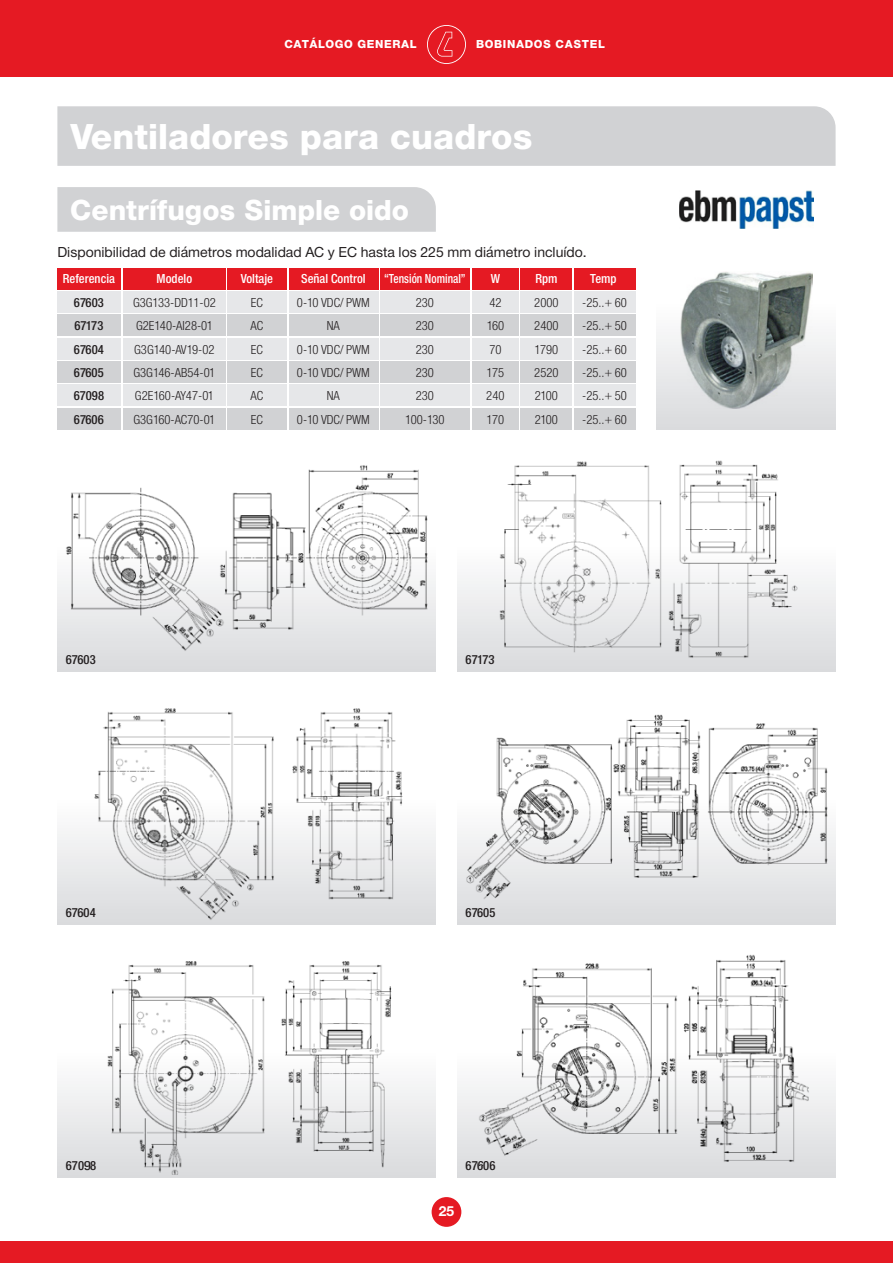
<style>
.page{position:relative;width:893px;height:1263px;background:#fff}
.page>*{position:absolute;margin:0;border:0;box-sizing:border-box;transform-origin:0 0}
.t1{font:37.5px "NH85";color:#fff}
.t2{font:30px "NH85";color:#fff}
.t3{font:15px "NH55";color:#231f20}
.t4{font:15px "NH75";color:#fff}
.t5{font:13.5px "NH47";color:#231f20}
.t6{font:13.5px "NH67";color:#231f20}
.t7{font:13.5px "NH67";color:#fff}
.t8{font:13.5px "NH67";color:#fff;scale:.9 1}
.t9{font:12px "NH85";letter-spacing:.05em;color:#fff}
</style>
<div class="page">
<div style="left:0;top:0;width:893px;height:77px;background:#e51a23"></div>
<div style="left:0;top:1242px;width:893px;height:21px;background:#e51a23"></div>
<div style="left:432px;top:1197px;width:29px;height:30px;background:#e51a23;border-radius:50%"></div>
<svg style="left:427px;top:25px;width:39px;height:39px"></svg>
<div style="left:57px;top:544px;width:379px;height:128px;background:#dcdddf"></div>
<div style="left:457px;top:544px;width:379px;height:128px;background:linear-gradient(to bottom,#fff,#d9dadd)"></div>
<div style="left:57px;top:797px;width:379px;height:128px;background:linear-gradient(to bottom,#fff,#d9dadd)"></div>
<div style="left:457px;top:797px;width:379px;height:128px;background:#dddee0"></div>
<div style="left:57px;top:1050px;width:379px;height:128px;background:linear-gradient(to bottom,#fff,#d9dadd)"></div>
<div style="left:457px;top:1050px;width:379px;height:128px;background:linear-gradient(to bottom,#fff,#d9dadd)"></div>
<div style="left:657px;top:302px;width:179px;height:127px;background:linear-gradient(to bottom,#fffeff,#d9dadd)"></div>
<div style="left:57px;top:291px;width:64px;height:22px;background:#e6e7e9"></div>
<div style="left:57px;top:338px;width:64px;height:21px;background:#e6e7e9"></div>
<div style="left:57px;top:385px;width:64px;height:21px;background:#e6e7e9"></div>
<div style="left:57px;top:315px;width:64px;height:21px;background:#d1d2d4"></div>
<div style="left:57px;top:361px;width:64px;height:22px;background:#d1d2d4"></div>
<div style="left:57px;top:408px;width:64px;height:21px;background:#d1d2d4"></div>
<div style="left:123px;top:291px;width:102px;height:22px;background:#e6e7e9"></div>
<div style="left:123px;top:338px;width:102px;height:21px;background:#e6e7e9"></div>
<div style="left:123px;top:385px;width:102px;height:21px;background:#e6e7e9"></div>
<div style="left:123px;top:315px;width:102px;height:21px;background:#d1d2d4"></div>
<div style="left:123px;top:361px;width:102px;height:22px;background:#d1d2d4"></div>
<div style="left:123px;top:408px;width:102px;height:21px;background:#d1d2d4"></div>
<div style="left:227px;top:291px;width:60px;height:22px;background:#e6e7e9"></div>
<div style="left:227px;top:338px;width:60px;height:21px;background:#e6e7e9"></div>
<div style="left:227px;top:385px;width:60px;height:21px;background:#e6e7e9"></div>
<div style="left:227px;top:315px;width:60px;height:21px;background:#d1d2d4"></div>
<div style="left:227px;top:361px;width:60px;height:22px;background:#d1d2d4"></div>
<div style="left:227px;top:408px;width:60px;height:21px;background:#d1d2d4"></div>
<div style="left:289px;top:291px;width:89px;height:22px;background:#e6e7e9"></div>
<div style="left:289px;top:338px;width:89px;height:21px;background:#e6e7e9"></div>
<div style="left:289px;top:385px;width:89px;height:21px;background:#e6e7e9"></div>
<div style="left:289px;top:315px;width:89px;height:21px;background:#d1d2d4"></div>
<div style="left:289px;top:361px;width:89px;height:22px;background:#d1d2d4"></div>
<div style="left:289px;top:408px;width:89px;height:21px;background:#d1d2d4"></div>
<div style="left:381px;top:291px;width:89px;height:22px;background:#e6e7e9"></div>
<div style="left:381px;top:338px;width:89px;height:21px;background:#e6e7e9"></div>
<div style="left:381px;top:385px;width:89px;height:21px;background:#e6e7e9"></div>
<div style="left:381px;top:315px;width:89px;height:21px;background:#d1d2d4"></div>
<div style="left:381px;top:361px;width:89px;height:22px;background:#d1d2d4"></div>
<div style="left:381px;top:408px;width:89px;height:21px;background:#d1d2d4"></div>
<div style="left:472px;top:291px;width:47px;height:22px;background:#e6e7e9"></div>
<div style="left:472px;top:338px;width:47px;height:21px;background:#e6e7e9"></div>
<div style="left:472px;top:385px;width:47px;height:21px;background:#e6e7e9"></div>
<div style="left:472px;top:315px;width:47px;height:21px;background:#d1d2d4"></div>
<div style="left:472px;top:361px;width:47px;height:22px;background:#d1d2d4"></div>
<div style="left:472px;top:408px;width:47px;height:21px;background:#d1d2d4"></div>
<div style="left:521px;top:291px;width:51px;height:22px;background:#e6e7e9"></div>
<div style="left:521px;top:338px;width:51px;height:21px;background:#e6e7e9"></div>
<div style="left:521px;top:385px;width:51px;height:21px;background:#e6e7e9"></div>
<div style="left:521px;top:315px;width:51px;height:21px;background:#d1d2d4"></div>
<div style="left:521px;top:361px;width:51px;height:22px;background:#d1d2d4"></div>
<div style="left:521px;top:408px;width:51px;height:21px;background:#d1d2d4"></div>
<div style="left:574px;top:291px;width:62px;height:22px;background:#e6e7e9"></div>
<div style="left:574px;top:338px;width:62px;height:21px;background:#e6e7e9"></div>
<div style="left:574px;top:385px;width:62px;height:21px;background:#e6e7e9"></div>
<div style="left:574px;top:315px;width:62px;height:21px;background:#d1d2d4"></div>
<div style="left:574px;top:361px;width:62px;height:22px;background:#d1d2d4"></div>
<div style="left:574px;top:408px;width:62px;height:21px;background:#d1d2d4"></div>
<div style="left:57px;top:268px;width:64px;height:21px;background:#e51a23"></div>
<div style="left:123px;top:268px;width:102px;height:21px;background:#e51a23"></div>
<div style="left:227px;top:268px;width:60px;height:21px;background:#e51a23"></div>
<div style="left:289px;top:268px;width:89px;height:21px;background:#e51a23"></div>
<div style="left:381px;top:268px;width:89px;height:21px;background:#e51a23"></div>
<div style="left:472px;top:268px;width:47px;height:21px;background:#e51a23"></div>
<div style="left:521px;top:268px;width:51px;height:21px;background:#e51a23"></div>
<div style="left:574px;top:268px;width:62px;height:21px;background:#e51a23"></div>
<img style="left:679px;top:190px;width:134px;height:39px">
<img style="left:680px;top:272px;width:132px;height:136px">
<div style="left:57px;top:187px;width:379px;height:45px;background:#d1d2d4"></div>
<img style="left:59px;top:465px;width:372px;height:186px">
<img style="left:492px;top:460px;width:308px;height:198px">
<img style="left:84px;top:708px;width:321px;height:212px">
<img style="left:463px;top:714px;width:373px;height:185px">
<img style="left:87px;top:961px;width:315px;height:214px">
<img style="left:478px;top:954px;width:334px;height:211px">
<div style="left:57px;top:106px;width:779px;height:60px;background:#d1d2d4"></div>
<p class="t9" style="left:284px;top:36px;width:134px">CATÁLOGO GENERAL</p>
<p class="t9" style="left:476px;top:36px;width:130px">BOBINADOS CASTEL</p>
<h1 class="t1" style="left:70px;top:111px;width:464px">Ventiladores para cuadros</h1>
<h2 class="t2" style="left:70px;top:190px;width:340px">Centrífugos Simple oido</h2>
<p class="t3" style="left:57px;top:242px;width:531px">Disponibilidad de diámetros modalidad AC y EC hasta los 225 mm diámetro incluído.</p>
<p class="t7" style="left:63px;top:270px;width:54px">Referencia</p>
<p class="t7" style="left:157px;top:270px;width:37px">Modelo</p>
<p class="t7" style="left:241px;top:270px;width:34px">Voltaje</p>
<p class="t7" style="left:301px;top:270px;width:66px">Señal Control</p>
<p class="t8" style="left:384px;top:270px;width:92px">“Tensión Nominal”</p>
<p class="t7" style="left:491px;top:270px;width:11px">W</p>
<p class="t7" style="left:535px;top:270px;width:24px">Rpm</p>
<p class="t7" style="left:590px;top:270px;width:28px">Temp</p>
<p class="t6" style="left:74px;top:293px;width:31px">67603</p>
<p class="t5" style="left:133px;top:293px;width:84px">G3G133-DD11-02</p>
<p class="t5" style="left:251px;top:293px;width:14px">EC</p>
<p class="t5" style="left:297px;top:293px;width:74px">0-10 VDC/ PWM</p>
<p class="t5" style="left:416px;top:293px;width:20px">230</p>
<p class="t5" style="left:489px;top:293px;width:14px">42</p>
<p class="t5" style="left:534px;top:293px;width:26px">2000</p>
<p class="t5" style="left:582px;top:293px;width:46px">-25..+ 60</p>
<p class="t6" style="left:74px;top:317px;width:31px">67173</p>
<p class="t5" style="left:136px;top:317px;width:78px">G2E140-AI28-01</p>
<p class="t5" style="left:251px;top:317px;width:14px">AC</p>
<p class="t5" style="left:327px;top:317px;width:15px">NA</p>
<p class="t5" style="left:416px;top:317px;width:20px">230</p>
<p class="t5" style="left:487px;top:317px;width:19px">160</p>
<p class="t5" style="left:534px;top:317px;width:26px">2400</p>
<p class="t5" style="left:582px;top:317px;width:46px">-25..+ 50</p>
<p class="t6" style="left:74px;top:340px;width:31px">67604</p>
<p class="t5" style="left:134px;top:340px;width:82px">G3G140-AV19-02</p>
<p class="t5" style="left:251px;top:340px;width:14px">EC</p>
<p class="t5" style="left:297px;top:340px;width:74px">0-10 VDC/ PWM</p>
<p class="t5" style="left:416px;top:340px;width:20px">230</p>
<p class="t5" style="left:489px;top:340px;width:14px">70</p>
<p class="t5" style="left:535px;top:340px;width:25px">1790</p>
<p class="t5" style="left:582px;top:340px;width:46px">-25..+ 60</p>
<p class="t6" style="left:74px;top:363px;width:31px">67605</p>
<p class="t5" style="left:133px;top:363px;width:83px">G3G146-AB54-01</p>
<p class="t5" style="left:251px;top:363px;width:14px">EC</p>
<p class="t5" style="left:297px;top:363px;width:74px">0-10 VDC/ PWM</p>
<p class="t5" style="left:416px;top:363px;width:20px">230</p>
<p class="t5" style="left:487px;top:363px;width:19px">175</p>
<p class="t5" style="left:534px;top:363px;width:26px">2520</p>
<p class="t5" style="left:582px;top:363px;width:46px">-25..+ 60</p>
<p class="t6" style="left:74px;top:387px;width:32px">67098</p>
<p class="t5" style="left:135px;top:387px;width:80px">G2E160-AY47-01</p>
<p class="t5" style="left:251px;top:387px;width:14px">AC</p>
<p class="t5" style="left:327px;top:387px;width:15px">NA</p>
<p class="t5" style="left:416px;top:387px;width:20px">230</p>
<p class="t5" style="left:486px;top:387px;width:20px">240</p>
<p class="t5" style="left:535px;top:387px;width:24px">2100</p>
<p class="t5" style="left:582px;top:387px;width:46px">-25..+ 50</p>
<p class="t6" style="left:74px;top:410px;width:31px">67606</p>
<p class="t5" style="left:133px;top:410px;width:83px">G3G160-AC70-01</p>
<p class="t5" style="left:251px;top:410px;width:14px">EC</p>
<p class="t5" style="left:297px;top:410px;width:74px">0-10 VDC/ PWM</p>
<p class="t5" style="left:405px;top:410px;width:41px">100-130</p>
<p class="t5" style="left:487px;top:410px;width:19px">170</p>
<p class="t5" style="left:535px;top:410px;width:24px">2100</p>
<p class="t5" style="left:582px;top:410px;width:46px">-25..+ 60</p>
<p class="t6" style="left:66px;top:650px;width:31px">67603</p>
<p class="t6" style="left:466px;top:650px;width:31px">67173</p>
<p class="t6" style="left:66px;top:903px;width:31px">67604</p>
<p class="t6" style="left:466px;top:903px;width:31px">67605</p>
<p class="t6" style="left:66px;top:1156px;width:32px">67098</p>
<p class="t6" style="left:466px;top:1156px;width:31px">67606</p>
<p class="t4" style="left:439px;top:1200px;width:17px">25</p>
</div>
